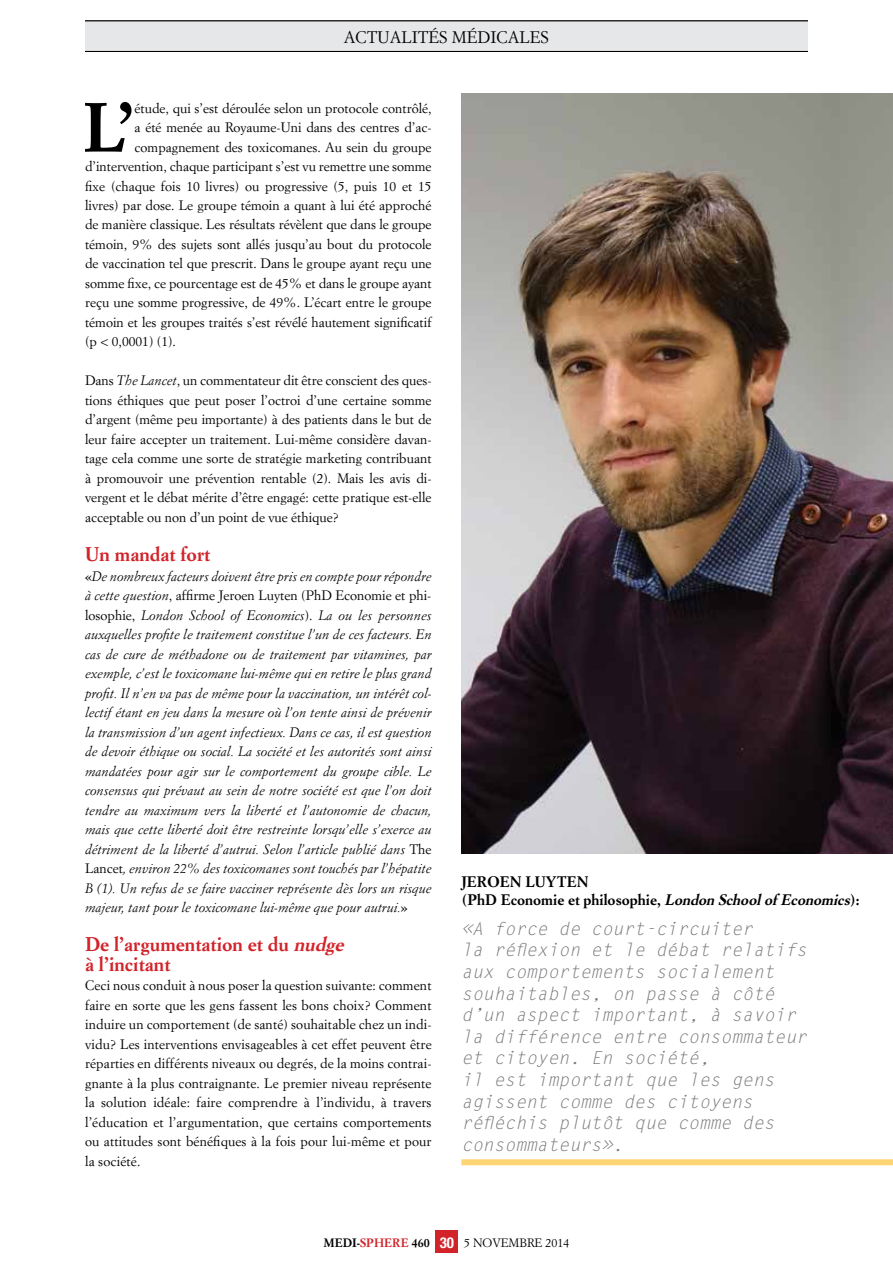
<style>
.page{position:relative;width:893px;height:1263px;background:#fff}
.page>*{position:absolute;margin:0;border:0;box-sizing:border-box;transform-origin:0 0}
.t1{font:700 68.1px "Simoncini Garamond";color:#000}
.t2{font:700 19.5px/19.5px "Simoncini Garamond";color:#d2232a}
.t3{font:italic 18px/21.6px "Letter Gothic";color:#77787b}
.t4{font:16.5px "Simoncini Garamond";color:#000}
.t5{font:700 15px/18px "Simoncini Garamond";color:#000}
.t6{font:13.5px/19.5px "Simoncini Garamond";color:#000;text-align:justify}
.t7{font:italic 13.5px/19.5px "Simoncini Garamond";color:#000;text-align:justify}
.t8{font:700 12px "Simoncini Garamond";color:#000}
.t9{font:12px "Simoncini Garamond";color:#000}
.s1{font-style:italic}
.s2{font-style:normal}
.s3{color:#d2232a}
.s4{font-family:"Helvetica Neue";font-stretch:condensed;font-size:15px;color:#fff}
</style>
<div class="page">
<div style="left:436px;top:1231px;width:22px;height:22px;background:#d2232a"></div>
<div style="left:85px;top:21px;width:723px;height:30px;background:#e6e7e8"></div>
<hr style="left:85px;top:21px;width:723px;height:1px;background:#000">
<hr style="left:85px;top:51px;width:723px;height:1px;background:#000">
<img style="left:461px;top:93px;width:432px;height:761px">
<div style="left:461px;top:1159px;width:432px;height:6px;background:#ffd573"></div>
<p class="t4" style="left:344px;top:27px;width:207px">ACTUALITÉS MÉDICALES</p>
<h1 class="t1" style="left:83px;top:85px;width:53px">L’</h1>
<p class="t6" style="left:135px;top:98px;width:298px">étude, qui s’est déroulée selon un protocole contrôlé,</p>
<p class="t6" style="left:135px;top:117px;width:298px">a été menée au Royaume-Uni dans des centres d’ac-</p>
<p class="t6" style="left:135px;top:137px;width:298px">compagnement des toxicomanes. Au sein du groupe</p>
<p class="t6" style="left:85px;top:156px;width:348px">d’intervention, chaque participant s’est vu remettre une somme</p>
<p class="t6" style="left:85px;top:176px;width:348px">fixe (chaque fois 10 livres) ou progressive (5, puis 10 et 15</p>
<p class="t6" style="left:85px;top:195px;width:348px">livres) par dose. Le groupe témoin a quant à lui été approché</p>
<p class="t6" style="left:85px;top:215px;width:348px">de manière classique. Les résultats révèlent que dans le groupe</p>
<p class="t6" style="left:85px;top:234px;width:348px">témoin, 9% des sujets sont allés jusqu’au bout du protocole</p>
<p class="t6" style="left:85px;top:254px;width:348px">de vaccination tel que prescrit. Dans le groupe ayant reçu une</p>
<p class="t6" style="left:85px;top:273px;width:348px">somme fixe, ce pourcentage est de 45% et dans le groupe ayant</p>
<p class="t6" style="left:85px;top:293px;width:348px">reçu une somme progressive, de 49%. L’écart entre le groupe</p>
<p class="t6" style="left:85px;top:312px;width:348px">témoin et les groupes traités s’est révélé hautement significatif</p>
<p class="t6" style="left:85px;top:332px;width:92px">(p &lt; 0,0001) (1).</p>
<p class="t6" style="left:85px;top:371px;width:348px">Dans <span class="s1">The Lancet</span>, un commentateur dit être conscient des ques&shy;tions éthiques que peut poser l’octroi d’une certaine somme d’argent (même peu importante) à des patients dans le but de leur faire accepter un traitement. Lui-même considère davan&shy;tage cela comme une sorte de stratégie marketing contribuant à promouvoir une prévention rentable (2). Mais les avis di&shy;vergent et le débat mérite d’être engagé: cette pratique est-elle acceptable ou non d’un point de vue éthique?</p>
<h2 class="t2" style="left:85px;top:545px;width:127px">Un mandat fort</h2>
<p class="t7" style="left:85px;top:566px;width:348px"><span class="s2">«</span>De nombreux facteurs doivent être pris en compte pour répondre à cette question<span class="s2">, affirme Jeroen Luyten (PhD Economie et phi&shy;losophie,</span> London School of Economics<span class="s2">).</span> La ou les personnes auxquelles profite le traitement constitue l’un de ces facteurs. En cas de cure de méthadone ou de traitement par vitamines, par exemple, c’est le toxicomane lui-même qui en retire le plus grand profit. Il n’en va pas de même pour la vaccination, un intérêt col&shy;lectif étant en jeu dans la mesure où l’on tente ainsi de prévenir la transmission d’un agent infectieux. Dans ce cas, il est question de devoir éthique ou social. La société et les autorités sont ainsi mandatées pour agir sur le comportement du groupe cible. Le consensus qui prévaut au sein de notre société est que l’on doit tendre au maximum vers la liberté et l’autonomie de chacun, mais que cette liberté doit être restreinte lorsqu’elle s’exerce au détriment de la liberté d’autrui. Selon l’article publié dans <span class="s2">The Lancet</span>, environ 22% des toxicomanes sont touchés par l’hépatite B (1). Un refus de se faire vacciner représente dès lors un risque majeur, tant pour le toxicomane lui-même que pour autrui.<span class="s2">»</span></p>
<h2 class="t2" style="left:85px;top:935px;width:266px">De l’argumentation et du <span class="s1">nudge </span>à l’incitant</h2>
<p class="t6" style="left:85px;top:975px;width:348px">Ceci nous conduit à nous poser la question suivante: comment faire en sorte que les gens fassent les bons choix? Comment induire un comportement (de santé) souhaitable chez un indi&shy;vidu? Les interventions envisageables à cet effet peuvent être réparties en différents niveaux ou degrés, de la moins contrai&shy;gnante à la plus contraignante. Le premier niveau représente la solution idéale: faire comprendre à l’individu, à travers l’éducation et l’argumentation, que certains comportements ou attitudes sont bénéfiques à la fois pour lui-même et pour la société.</p>
<p class="t5" style="left:461px;top:873px;width:400px">JEROEN LUYTEN<br>(PhD Economie et philosophie, <span class="s1">London Schoolof Economics</span>):</p>
<p class="t3" style="left:461px;top:918px;width:347px">«A force de court-circuiter<br>la réflexion et le débat relatifs aux comportements socialement souhaitables, on passe à côté d’un aspect important, à savoir la différence entre consommateur et citoyen. En société,<br>il est important que les gens agissent comme des citoyens réfléchis plutôt que comme des consommateurs».</p>
<p class="t8" style="left:324px;top:1235px;width:132px">MEDI-<span class="s3">SPHERE</span> 460 <span class="s4">30</span></p>
<p class="t9" style="left:464px;top:1235px;width:107px">5 NOVEMBRE 2014</p>
</div>
